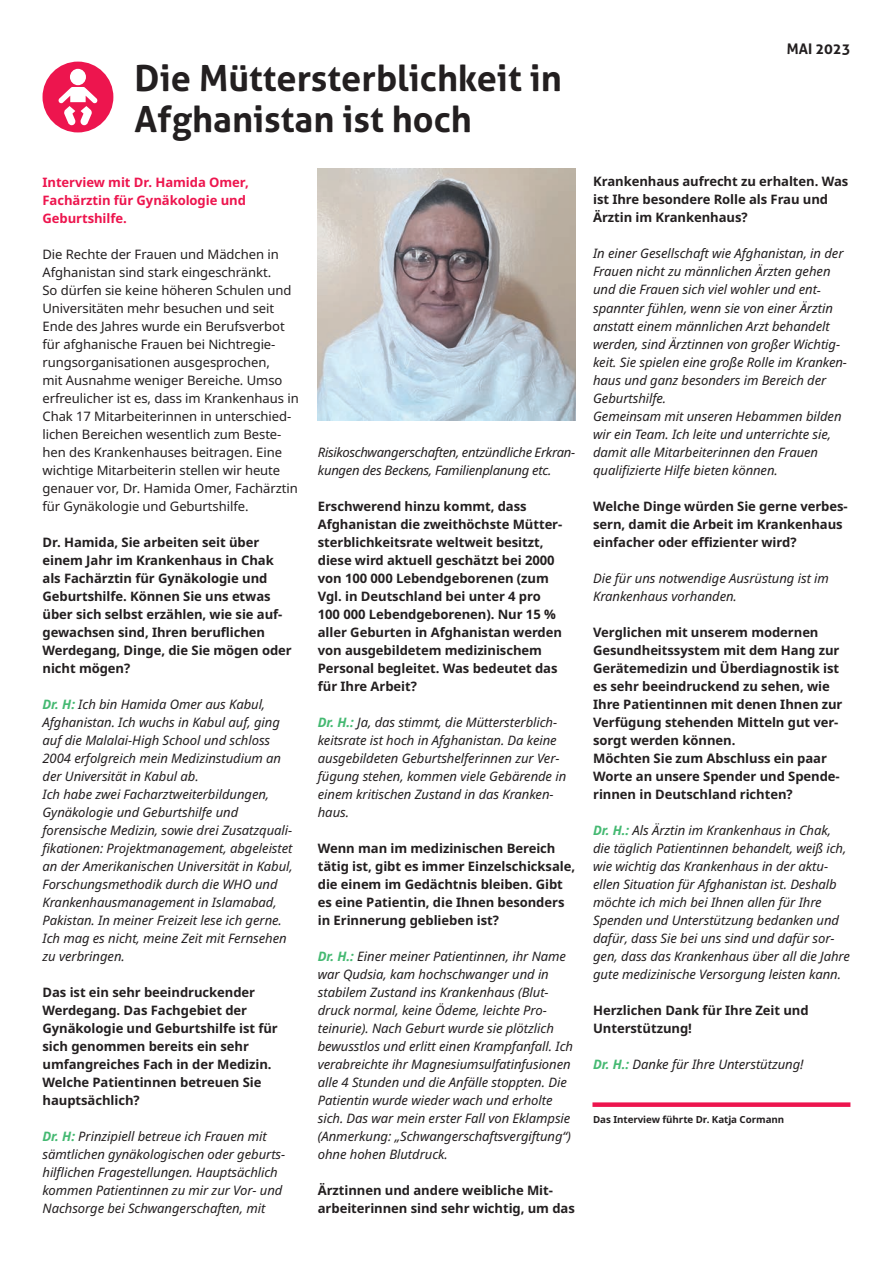
<style>
.page{position:relative;width:893px;height:1263px;background:#fff}
.page>*{position:absolute;margin:0;border:0;box-sizing:border-box;transform-origin:0 0}
.t1{font:700 36px/40.5px "Aller";color:#231f20}
.t2{font:700 14.55px "Aller";color:#231f20}
.t3{font:italic 13.05px/18px "Noto Sans";letter-spacing:-.005em;color:#231f20}
.t4{font:700 13.05px/18px "Noto Sans";letter-spacing:-.005em;color:#231f20}
.t5{font:13.05px/18px "Noto Sans";letter-spacing:-.005em;color:#231f20}
.t6{font:italic 13.05px/18px "Noto Sans";letter-spacing:-.025em;color:#231f20}
.t7{font:700 13.05px/18px "Noto Sans";letter-spacing:-.005em;color:#ed154e}
.t8{font:700 9.75px "Noto Sans";letter-spacing:-.005em;color:#231f20}
.s1{font-weight:700;color:#45b972}
</style>
<div class="page">
<img style="left:318px;top:169px;width:257px;height:252px">
<div style="left:43px;top:62px;width:70px;height:70px;background:#ed154e;border-radius:50%"></div>
<div style="left:70px;top:69px;width:16px;height:16px;background:#fff;border-radius:50%"></div>
<svg style="left:58px;top:87px;width:40px;height:38px"></svg>
<div style="left:592px;top:1102px;width:258px;height:5px;background:#ed154e"></div>
<h1 class="t1" style="left:135px;top:58px;width:429px">Die Müttersterblichkeit in<br>Afghanistan ist hoch</h1>
<p class="t7" style="left:43px;top:173px;width:208px">Interview mit Dr. Hamida Omer,<br>Fachärztin für Gynäkologie und<br>Geburtshilfe.</p>
<p class="t5" style="left:43px;top:245px;width:258px">Die Rechte der Frauen und Mädchen in Afghanistan sind stark eingeschränkt.<br>So dürfen sie keine höheren Schulen und Universitäten mehr besuchen und seit Ende des Jahres wurde ein Berufsverbot für afghanische Frauen bei Nichtregie&shy;rungsorganisationen ausgesprochen,<br>mit Ausnahme weniger Bereiche. Umso erfreulicher ist es, dass im Krankenhaus in Chak 17 Mitarbeiterinnen in unterschied&shy;lichen Bereichen wesentlich zum Beste&shy;hen des Krankenhauses beitragen. Eine wichtige Mitarbeiterin stellen wir heute genauer vor, Dr. Hamida Omer, Fachärztin für Gynäkologie und Geburtshilfe.</p>
<p class="t4" style="left:43px;top:533px;width:251px">Dr. Hamida, Sie arbeiten seit über einem Jahr im Krankenhaus in Chak als Fachärztin für Gynäkologie und<br>Geburtshilfe. Können Sie uns etwas über sich selbst erzählen, wie sie auf&shy;gewachsen sind, Ihren beruflichen<br>Werdegang, Dinge, die Sie mögen oder nicht mögen?</p>
<p class="t3" style="left:43px;top:695px;width:252px"><span class="s1">Dr. H:</span> Ich bin Hamida Omer aus Kabul, Afghanistan. Ich wuchs in Kabul auf, ging auf die Malalai-High School und schloss 2004 erfolgreich mein Medizinstudium an der Universität in Kabul ab.<br>Ich habe zwei Facharztweiterbildungen, Gynäkologie und Geburtshilfe und forensische Medizin, sowie drei Zusatzquali&shy;fikationen: Projektmanagement, abgeleistet an der Amerikanischen Universität in Kabul, Forschungsmethodik durch die WHO und Krankenhausmanagement in Islamabad, Pakistan. In meiner Freizeit lese ich gerne.<br>Ich mag es nicht, meine Zeit mit Fernsehen zu verbringen.</p>
<p class="t4" style="left:43px;top:983px;width:237px">Das ist ein sehr beeindruckender<br>Werdegang. Das Fachgebiet der<br>Gynäkologie und Geburtshilfe ist für sich genommen bereits ein sehr umfangreiches Fach in der Medizin.<br>Welche Patientinnen betreuen Sie hauptsächlich?</p>
<p class="t3" style="left:43px;top:1127px;width:244px"><span class="s1">Dr. H:</span> Prinzipiell betreue ich Frauen mit sämtlichen gynäkologischen oder geburts&shy;hilflichen Fragestellungen. Hauptsächlich kommen Patientinnen zu mir zur Vor- und Nachsorge bei Schwangerschaften, mit</p>
<p class="t6" style="left:318px;top:443px;width:259px">Risikoschwangerschaften, entzündliche Erkran&shy;kungen des Beckens, Familienplanung etc.</p>
<p class="t4" style="left:318px;top:497px;width:246px">Erschwerend hinzu kommt, dass Afghanistan die zweithöchste Mütter&shy;sterblichkeitsrate weltweit besitzt, diese wird aktuell geschätzt bei 2000 von 100 000 Lebendgeborenen (zum Vgl. in Deutschland bei unter 4 pro 100 000 Lebendgeborenen). Nur 15 % aller Geburten in Afghanistan werden von ausgebildetem medizinischem Personal begleitet. Was bedeutet das für Ihre Arbeit?</p>
<p class="t3" style="left:318px;top:713px;width:250px"><span class="s1">Dr. H.:</span> Ja, das stimmt, die Müttersterblich&shy;keitsrate ist hoch in Afghanistan. Da keine ausgebildeten Geburtshelferinnen zur Ver&shy;fügung stehen, kommen viele Gebärende in einem kritischen Zustand in das Kranken&shy;haus.</p>
<p class="t4" style="left:318px;top:839px;width:259px">Wenn man im medizinischen Bereich tätig ist, gibt es immer Einzelschicksale, die einem im Gedächtnis bleiben. Gibt es eine Patientin, die Ihnen besonders in Erinnerung geblieben ist?</p>
<p class="t3" style="left:318px;top:947px;width:257px"><span class="s1">Dr. H.:</span> Einer meiner Patientinnen, ihr Name war Qudsia, kam hochschwanger und in stabilem Zustand ins Krankenhaus (Blut&shy;druck normal, keine Ödeme, leichte Pro&shy;teinurie). Nach Geburt wurde sie plötzlich bewusstlos und erlitt einen Krampfanfall. Ich verabreichte ihr Magnesiumsulfatinfusionen alle 4 Stunden und die Anfälle stoppten. Die Patientin wurde wieder wach und erholte sich. Das war mein erster Fall von Eklampsie (Anmerkung: „Schwangerschaftsvergiftung“) ohne hohen Blutdruck.</p>
<p class="t4" style="left:318px;top:1181px;width:259px">Ärztinnen und andere weibliche Mit&shy;arbeiterinnen sind sehr wichtig, um das</p>
<p class="t2" style="left:787px;top:39px;width:65px">MAI 2023</p>
<p class="t4" style="left:593px;top:173px;width:257px">Krankenhaus aufrecht zu erhalten. Was ist Ihre besondere Rolle als Frau und<br>Ärztin im Krankenhaus?</p>
<p class="t3" style="left:593px;top:245px;width:255px">In einer Gesellschaft wie Afghanistan, in der Frauen nicht zu männlichen Ärzten gehen und die Frauen sich viel wohler und ent&shy;spannter fühlen, wenn sie von einer Ärztin anstatt einem männlichen Arzt behandelt werden, sind Ärztinnen von großer Wichtig&shy;keit. Sie spielen eine große Rolle im Kranken&shy;haus und ganz besonders im Bereich der Geburtshilfe.<br>Gemeinsam mit unseren Hebammen bilden wir ein Team. Ich leite und unterrichte sie, damit alle Mitarbeiterinnen den Frauen qualifizierte Hilfe bieten können.</p>
<p class="t4" style="left:593px;top:497px;width:256px">Welche Dinge würden Sie gerne verbes&shy;sern, damit die Arbeit im Krankenhaus einfacher oder effizienter wird?</p>
<p class="t3" style="left:593px;top:569px;width:237px">Die für uns notwendige Ausrüstung ist im<br>Krankenhaus vorhanden.</p>
<p class="t4" style="left:593px;top:623px;width:251px">Verglichen mit unserem modernen Gesundheitssystem mit dem Hang zur Gerätemedizin und Überdiagnostik ist es sehr beeindruckend zu sehen, wie Ihre Patientinnen mit denen Ihnen zur Verfügung stehenden Mitteln gut ver&shy;sorgt werden können.<br>Möchten Sie zum Abschluss ein paar Worte an unsere Spender und Spende&shy;rinnen in Deutschland richten?</p>
<p class="t3" style="left:593px;top:821px;width:258px"><span class="s1">Dr. H.:</span> Als Ärztin im Krankenhaus in Chak, die täglich Patientinnen behandelt, weiß ich, wie wichtig das Krankenhaus in der aktu&shy;ellen Situation für Afghanistan ist. Deshalb möchte ich mich bei Ihnen allen für Ihre Spenden und Unterstützung bedanken und dafür, dass Sie bei uns sind und dafür sor&shy;gen, dass das Krankenhaus über all die Jahre gute medizinische Versorgung leisten kann.</p>
<p class="t4" style="left:593px;top:1001px;width:217px">Herzlichen Dank für Ihre Zeit und<br>Unterstützung!</p>
<p class="t3" style="left:593px;top:1055px;width:212px"><span class="s1">Dr. H.:</span> Danke für Ihre Unterstützung!</p>
<p class="t8" style="left:593px;top:1112px;width:193px">Das Interview führte Dr. Katja Cormann</p>
</div>
